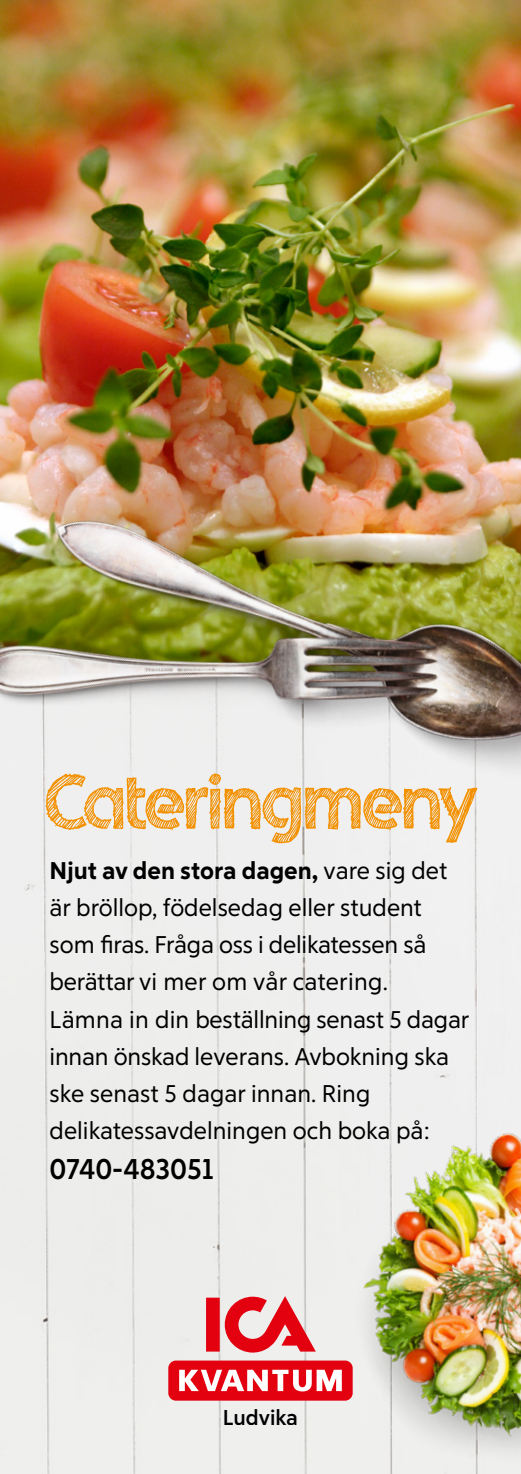
<style>
.page{position:relative;width:521px;height:1474px;background:#fff}
.page>*{position:absolute;margin:0;border:0;box-sizing:border-box;transform-origin:0 0}
.t1{font:700 75.77px "ICA Rubrik Skiss";letter-spacing:-.02em;color:#f39100}
.t2{font:700 28.53px "ICA Text Ny";color:#000}
.t3{font:24.15px/37.3px "ICA Text Ny";color:#000}
.t4{font:700 21.53px "ICA Text Ny";color:#000002}
.s1{font-weight:900}
</style>
<div class="page">
<div style="left:0;top:1024px;width:521px;height:449px;background:#eeeeec"></div>
<img style="left:0;top:0;width:521px;height:334px">
<img style="left:0;top:334px;width:521px;height:690px">
<img style="left:288px;top:1111px;width:233px;height:362px">
<svg style="left:206px;top:1296px;width:110px;height:56px;background:#e77077"></svg>
<div style="left:168px;top:1360px;width:185px;height:40px;background:#e3000f;border-radius:8px"></div>
<svg style="left:179px;top:1369px;width:163px;height:22px"></svg>
<h1 class="t1" style="left:44px;top:756px;width:435px">Cateringmeny</h1>
<p class="t3" style="left:50px;top:851px;width:421px"><span class="s1">Njut av den stora dagen,</span> vare sig det är bröllop, födelsedag eller student som firas. Fråga oss i delikatessen så berättar vi mer om vår catering.<br>Lämna in din beställning senast 5 dagar innan önskad leverans. Avbokning ska ske senast 5 dagar innan. Ring delikatessavdelningen och boka på:</p>
<p class="t2" style="left:50px;top:1152px;width:166px">0740-483051</p>
<p class="t4" style="left:223px;top:1404px;width:77px">Ludvika</p>
</div>
